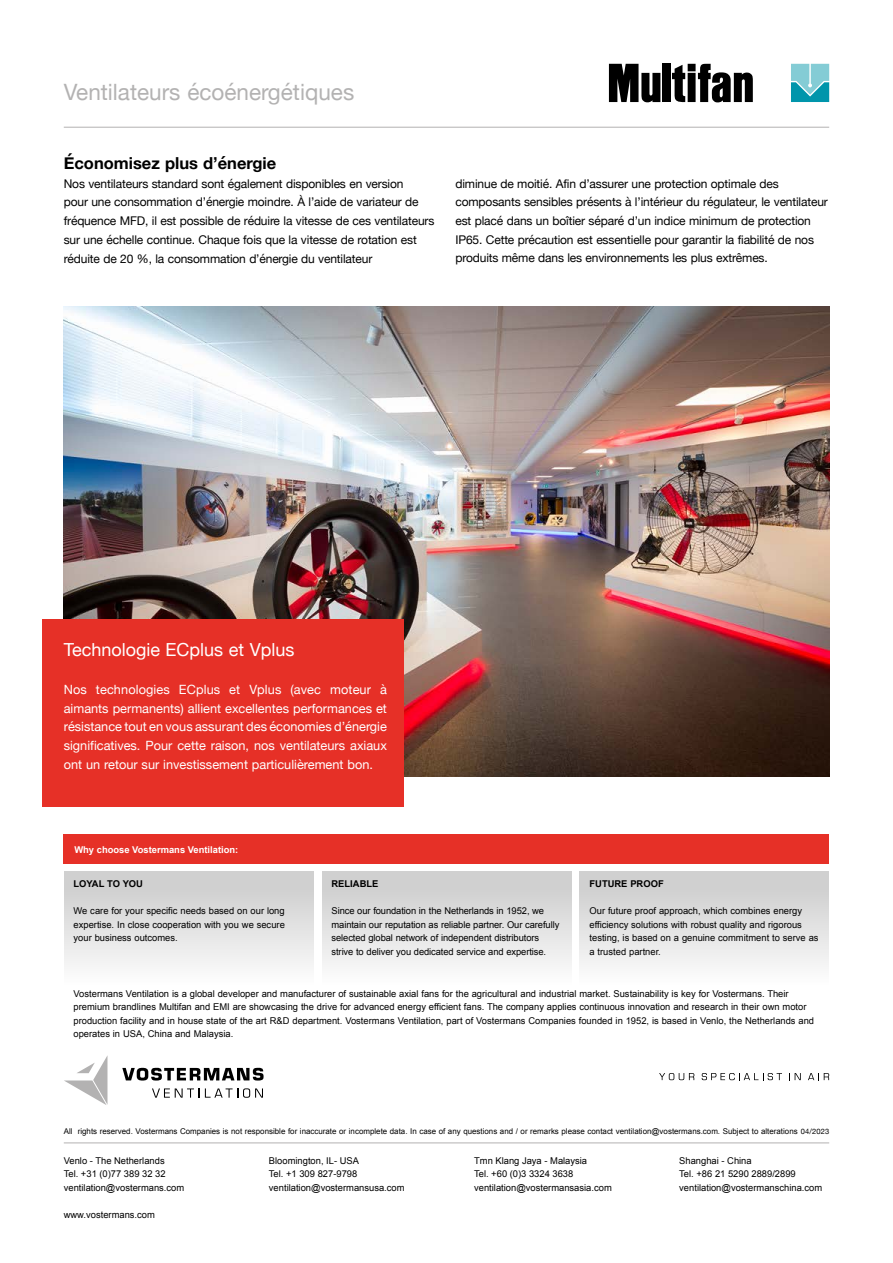
<style>
.page{position:relative;width:893px;height:1263px;background:#fff}
.page>*{position:absolute;margin:0;border:0;box-sizing:border-box;transform-origin:0 0}
.t1{font:22.5px "Helvetica Neue";color:#b3b2b2}
.t2{font:18px "Helvetica Neue";color:#fff}
.t3{font:700 16.5px "Helvetica Neue";color:#000}
.t4{font:12.75px/18.8px "Helvetica Neue";color:#fff;text-align:justify}
.t5{font:12px/18.8px "Helvetica Neue";letter-spacing:-.01em;color:#000}
.t6{font:9.3px/13.5px "Arial";color:#000}
.t7{font:700 9.3px "Arial";color:#fff}
.t8{font:700 9.3px "Arial";color:#000}
.t9{font:7.95px "Arial";color:#000}
.t10{font:7.5px "Helvetica Neue";letter-spacing:.02em;color:#000}
.s1{color:#fff}
</style>
<div class="page">
<div style="left:64px;top:834px;width:765px;height:30px;background:#e63027"></div>
<div style="left:64px;top:871px;width:249px;height:113px;background:linear-gradient(to bottom,#cacaca,#fdfdfd)"></div>
<div style="left:322px;top:871px;width:249px;height:113px;background:linear-gradient(to bottom,#cacaca,#fdfdfd)"></div>
<div style="left:580px;top:871px;width:249px;height:113px;background:linear-gradient(to bottom,#cacaca,#fdfdfd)"></div>
<svg style="left:152px;top:1088px;width:111px;height:10px"></svg>
<svg style="left:122px;top:1068px;width:142px;height:12px"></svg>
<svg style="left:64px;top:1056px;width:43px;height:49px"></svg>
<svg style="left:659px;top:1073px;width:35px;height:7px"></svg>
<svg style="left:702px;top:1073px;width:80px;height:7px"></svg>
<svg style="left:789px;top:1073px;width:12px;height:7px"></svg>
<svg style="left:808px;top:1073px;width:21px;height:7px"></svg>
<hr style="left:64px;top:1142px;width:765px;height:1px;background:#b3b2b2">
<hr style="left:64px;top:127px;width:765px;height:1px;background:#b3b2b2">
<div style="left:663px;top:64px;width:8px;height:38px;background:#000"></div>
<svg style="left:672px;top:64px;width:81px;height:39px"></svg>
<svg style="left:609px;top:64px;width:51px;height:39px"></svg>
<svg style="left:791px;top:64px;width:38px;height:38px"></svg>
<img style="left:64px;top:306px;width:765px;height:470px">
<div style="left:43px;top:619px;width:361px;height:187px;background:#e63027"></div>
<h1 class="t1" style="left:64px;top:76px;width:292px">Ventilateurs écoénergétiques</h1>
<h3 class="t3" style="left:64px;top:150px;width:214px">Économisez plus d’énergie</h3>
<p class="t5" style="left:64px;top:175px;width:372px">Nos ventilateurs standard sont également disponibles en version<br>pour une consommation d’énergie moindre. À l’aide de variateur de fréquence MFD, il est possible de réduire la vitesse de ces ventilateurs sur une échelle continue. Chaque fois que la vitesse de rotation est réduite de 20 %, la consommation d’énergie du ventilateur</p>
<p class="t5" style="left:455px;top:175px;width:374px">diminue de moitié. Afin d’assurer une protection optimale des composants sensibles présents à l’intérieur du régulateur, le ventilateur est placé dans un boîtier séparé d’un indice minimum de protection IP65. Cette précaution est essentielle pour garantir la fiabilité de nos produits même dans les environnements les plus extrêmes.</p>
<h2 class="t2" style="left:64px;top:637px;width:232px">Technologie ECplus et Vplus</h2>
<p class="t4" style="left:64px;top:681px;width:325px">Nos technologies ECplus et Vplus (avec moteur à aimants permanents) allient excellentes performances et résistance tout en vous assurant des économies d’énergie significatives. Pour cette raison, nos ventilateurs axiaux ont un retour sur investissement particulièrement bon.</p>
<p class="t7" style="left:74px;top:843px;width:165px">Why choose Vostermans Ventilation:</p>
<p class="t8" style="left:74px;top:878px;width:71px">LOYAL TO YOU</p>
<p class="t6" style="left:74px;top:904px;width:213px;text-align:justify">We care for your specific needs based on our long expertise. In close cooperation with you we secure your business outcomes.</p>
<p class="t8" style="left:332px;top:878px;width:48px">RELIABLE</p>
<p class="t6" style="left:332px;top:904px;width:229px">Since our foundation in the Netherlands in 1952, we maintain our reputation as reliable partner. Our carefully selected global network of independent distributors strive to deliver you dedicated service and expertise.</p>
<p class="t8" style="left:589px;top:878px;width:76px">FUTURE PROOF</p>
<p class="t6" style="left:589px;top:904px;width:231px">Our future proof approach, which combines energy efficiency solutions with robust quality and rigorous testing, is based on a genuine commitment to serve as a trusted partner.</p>
<p class="t6" style="left:74px;top:987px;width:742px">Vostermans Ventilation is a global developer and manufacturer of sustainable axial fans for the agricultural and industrial market. Sustainability is key for Vostermans. Their premium brandlines Multifan and EMI are showcasing the drive for advanced energy efficient fans. The company applies continuous innovation and research in their own motor production facility and in house state of the art R&amp;D department. Vostermans Ventilation, part of Vostermans Companies founded in 1952, is based in Venlo, the Netherlands and operates in USA, China and Malaysia.</p>
<p class="t9" style="left:64px;top:1126px;width:767px">All rights reserved. Vostermans Companies is not responsible for inaccurate or incomplete data. In case of any questions and / or remarks please contact ventilation@vostermans.com. Subject to alterations <span class="s1">00/0000</span></p>
<p class="t10" style="left:801px;top:1126px;width:30px">04/2023</p>
<p class="t6" style="left:64px;top:1153px;width:122px">Venlo - The Netherlands<br>Tel. +31 (0)77 389 32 32 ventilation@vostermans.com</p>
<p class="t6" style="left:64px;top:1207px;width:93px">www.vostermans.com</p>
<p class="t6" style="left:269px;top:1153px;width:137px">Bloomington, IL- USA<br>Tel. +1 309 827-9798 ventilation@vostermansusa.com</p>
<p class="t6" style="left:474px;top:1153px;width:139px">Tmn Klang Jaya - Malaysia<br>Tel. +60 (0)3 3324 3638 ventilation@vostermansasia.com</p>
<p class="t6" style="left:679px;top:1153px;width:144px">Shanghai - China<br>Tel. +86 21 5290 2889/2899 ventilation@vostermanschina.com</p>
</div>
